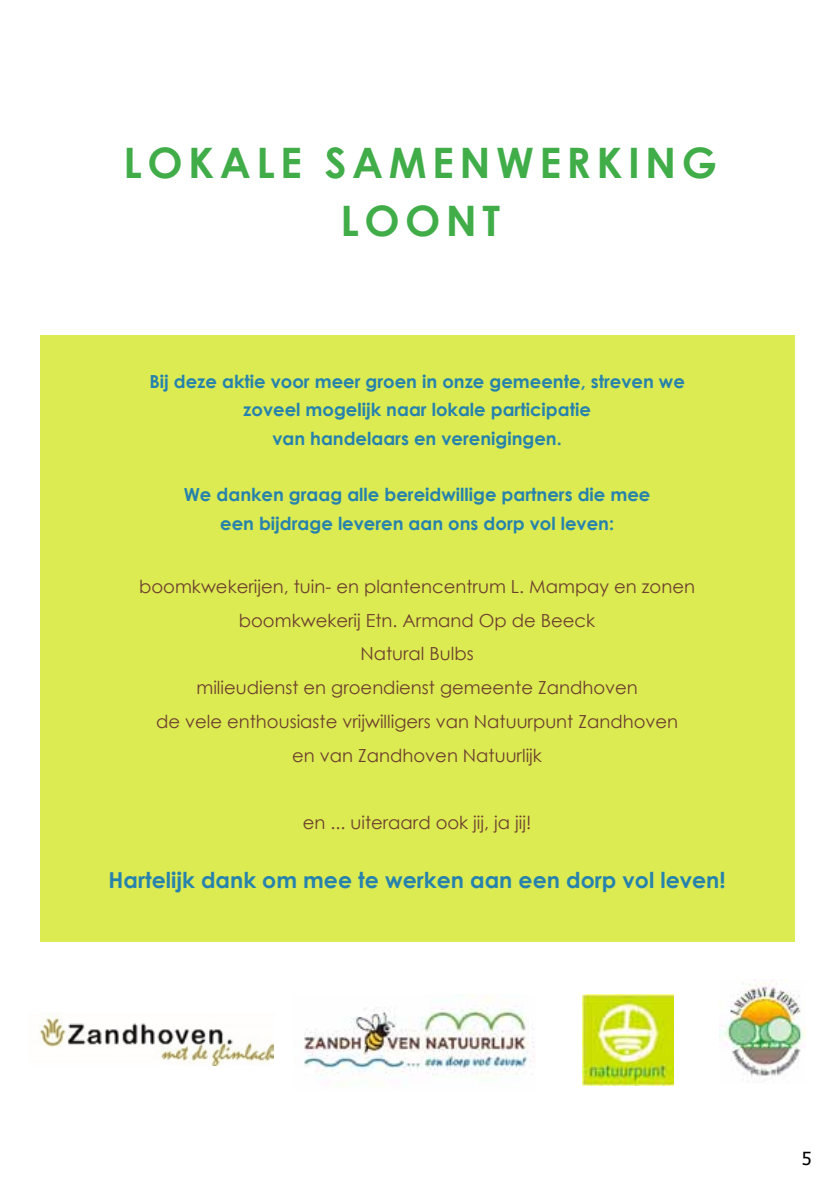
<style>
.page{position:relative;width:840px;height:1191px;background:#fff}
.page>*{position:absolute;margin:0;border:0;box-sizing:border-box;transform-origin:0 0}
.t1{font:700 42px "Century Gothic";letter-spacing:.13em;color:#40ad49}
.t2{font:700 22px "Century Gothic";color:#2682ad}
.t3{font:18px/33.6px "Century Gothic";color:#6d3f2e;text-align:center}
.t4{font:700 18px/28.4px "Century Gothic";color:#2682ad;text-align:center}
.t5{font:18px "Tahoma";color:#000}
</style>
<div class="page">
<img style="left:304px;top:994px;width:231px;height:92px">
<img style="left:582px;top:994px;width:90px;height:91px">
<img style="left:719px;top:979px;width:85px;height:103px">
<img style="left:39px;top:1012px;width:234px;height:54px">
<div style="left:40px;top:334px;width:754px;height:607px;background:#dceb52"></div>
<h1 class="t1" style="left:123px;top:131px;width:236px">lokale samenwe</h1>
<h1 class="t1" style="left:566px;top:131px;width:152px">rking</h1>
<h1 class="t1" style="left:340px;top:189px;width:132px">loont</h1>
<p class="t4" style="left:149px;top:366px;width:536px">Bij deze aktie voor meer groen in onze gemeente, streven we zoveel mogelijk naar lokale participatie<br>van handelaars en verenigingen.</p>
<p class="t4" style="left:184px;top:480px;width:468px">We danken graag alle bereidwillige partners die mee een bijdrage leveren aan ons dorp vol leven:</p>
<p class="t3" style="left:139px;top:569px;width:557px">boomkwekerijen, tuin- en plantencentrum L. Mampay en zonen boomkwekerij Etn. Armand Op de Beeck<br>Natural Bulbs<br>milieudienst en groendienst gemeente Zandhoven<br>de vele enthousiaste vrijwilligers van Natuurpunt Zandhoven<br>en van Zandhoven Natuurlijk</p>
<p class="t3" style="left:302px;top:805px;width:230px">en ... uiteraard ook jij, ja jij!</p>
<p class="t2" style="left:108px;top:863px;width:618px">Hartelijk dank om mee te werken aan een dorp vol leven!</p>
<p class="t5" style="left:801px;top:1146px;width:11px">5</p>
</div>
